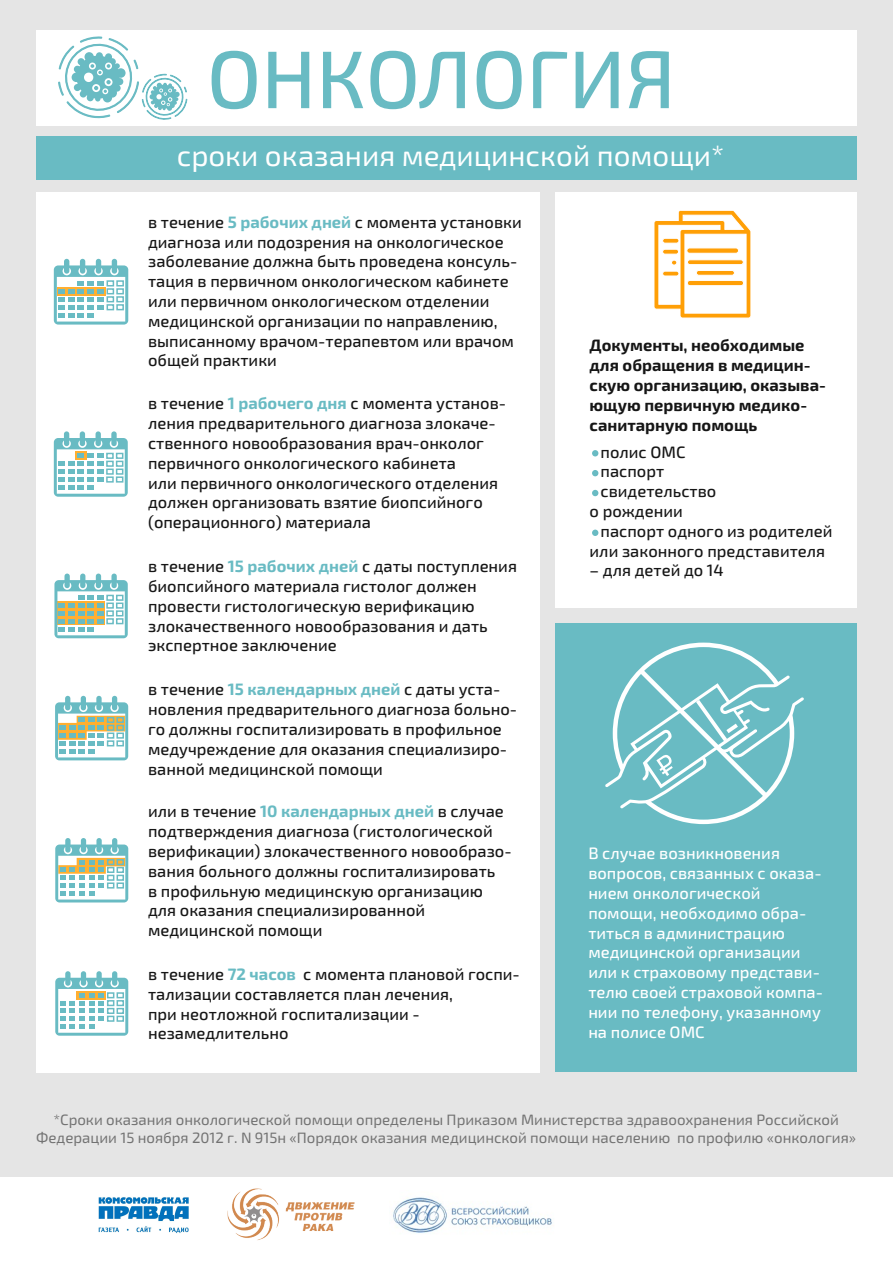
<style>
.page{position:relative;width:893px;height:1263px;background:#e5e5e5}
.page>*{position:absolute;margin:0;border:0;box-sizing:border-box;transform-origin:0 0}
.t1{font:500 81.75px "Exo 2.0";color:#69bbc3}
.t2{font:29.4px "Exo 2.0";color:#fff}
.t3{font:500 16.5px/19.8px "Exo 2.0";color:#161616}
.t4{font:500 16.5px/19.8px "Exo 2.0";color:#fff}
.t5{font:700 16.5px/19.8px "Exo 2.0";color:#161616}
.t6{font:15px/18px "Exo 2.0";color:#727272;text-align:center}
.s1{font-weight:700;color:#69bbc3}
</style>
<div class="page">
<div style="left:36px;top:192px;width:503px;height:880px;background:#fff"></div>
<div style="left:36px;top:30px;width:821px;height:96px;background:#fff"></div>
<div style="left:36px;top:136px;width:821px;height:44px;background:#69bbc3"></div>
<div style="left:556px;top:192px;width:301px;height:415px;background:#fff"></div>
<div style="left:556px;top:624px;width:301px;height:448px;background:#69bbc3"></div>
<svg style="left:592px;top:450px;width:6px;height:6px"></svg>
<svg style="left:592px;top:470px;width:6px;height:6px"></svg>
<svg style="left:592px;top:490px;width:6px;height:6px"></svg>
<svg style="left:592px;top:530px;width:6px;height:6px"></svg>
<div style="left:0;top:1177px;width:893px;height:86px;background:#fff"></div>
<img style="left:227px;top:1188px;width:128px;height:53px">
<img style="left:98px;top:1197px;width:91px;height:37px">
<img style="left:393px;top:1197px;width:159px;height:36px">
<svg style="left:54px;top:431px;width:74px;height:66px"></svg>
<svg style="left:654px;top:210px;width:97px;height:108px"></svg>
<div style="left:687px;top:280px;width:56px;height:6px;background:#ff9d00;border-radius:3px"></div>
<div style="left:687px;top:280px;width:57px;height:6px;border:1px solid #fff;border-radius:3px"></div>
<svg style="left:58px;top:37px;width:129px;height:83px"></svg>
<svg style="left:605px;top:643px;width:199px;height:181px"></svg>
<svg style="left:54px;top:259px;width:74px;height:66px"></svg>
<svg style="left:55px;top:971px;width:73px;height:65px"></svg>
<svg style="left:55px;top:838px;width:73px;height:64px"></svg>
<svg style="left:54px;top:573px;width:74px;height:65px"></svg>
<svg style="left:55px;top:696px;width:73px;height:64px"></svg>
<h1 class="t1" style="left:207px;top:31px;width:470px">ОНКОЛОГИЯ</h1>
<h2 class="t2" style="left:177px;top:138px;width:549px">сроки оказания медицинской помощи*</h2>
<p class="t3" style="left:148px;top:212px;width:375px">в течение <span class="s1">5 рабочих дней</span> с момента установки диагноза или подозрения на онкологическое заболевание должна быть проведена консуль&shy;тация в первичном онкологическом кабинете или первичном онкологическом отделении медицинской организации по направлению, выписанному врачом-терапевтом или врачом общей практики</p>
<p class="t3" style="left:148px;top:394px;width:360px">в течение <span class="s1">1 рабочего дня</span> с момента установ&shy;ления предварительного диагноза злокаче&shy;ственного новообразования врач-онколог первичного онкологического кабинета<br>или первичного онкологического отделения должен организовать взятие биопсийного (операционного) материала</p>
<p class="t3" style="left:148px;top:557px;width:370px">в течение <span class="s1">15 рабочих дней</span> с даты поступления биопсийного материала гистолог должен провести гистологическую верификацию злокачественного новообразования и дать экспертное заключение</p>
<p class="t3" style="left:148px;top:680px;width:371px">в течение <span class="s1">15 календарных дней</span> с даты уста&shy;новления предварительного диагноза больно&shy;го должны госпитализировать в профильное медучреждение для оказания специализиро&shy;ванной медицинской помощи</p>
<p class="t3" style="left:148px;top:802px;width:365px">или в течение <span class="s1">10 календарных дней</span> в случае подтверждения диагноза (гистологической верификации) злокачественного новообразо&shy;вания больного должны госпитализировать<br>в профильную медицинскую организацию для оказания специализированной медицинской помощи</p>
<p class="t3" style="left:148px;top:964px;width:373px">в течение <span class="s1">72 часов</span> с момента плановой госпи&shy;тализации составляется план лечения,<br>при неотложной госпитализации - незамедлительно</p>
<p class="t5" style="left:590px;top:336px;width:238px">Документы, необходимые для обращения в медицин&shy;скую организацию, оказыва&shy;ющую первичную медико&shy;санитарную помощь</p>
<p class="t3" style="left:601px;top:442px;width:86px">полис ОМС</p>
<p class="t3" style="left:601px;top:462px;width:65px">паспорт</p>
<p class="t3" style="left:601px;top:482px;width:117px">свидетельство</p>
<p class="t3" style="left:590px;top:502px;width:95px">о рождении</p>
<p class="t3" style="left:601px;top:521px;width:233px">паспорт одного из родителей</p>
<p class="t3" style="left:590px;top:541px;width:237px">или законного представителя</p>
<p class="t3" style="left:590px;top:561px;width:136px">– для детей до 14</p>
<p class="t4" style="left:588px;top:844px;width:236px">В случае возникновения вопросов, связанных с оказа&shy;нием онкологической помощи, необходимо обра&shy;титься в администрацию медицинской организации или к страховому представи&shy;телю своей страховой компа&shy;нии по телефону, указанному на полисе ОМС</p>
<p class="t6" style="left:36px;top:1111px;width:821px">*Сроки оказания онкологической помощи определены Приказом Министерства здравоохранения Российской<br>Федерации 15 ноября 2012 г. N 915н «Порядок оказания медицинской помощи населению по профилю «онкология»</p>
</div>
